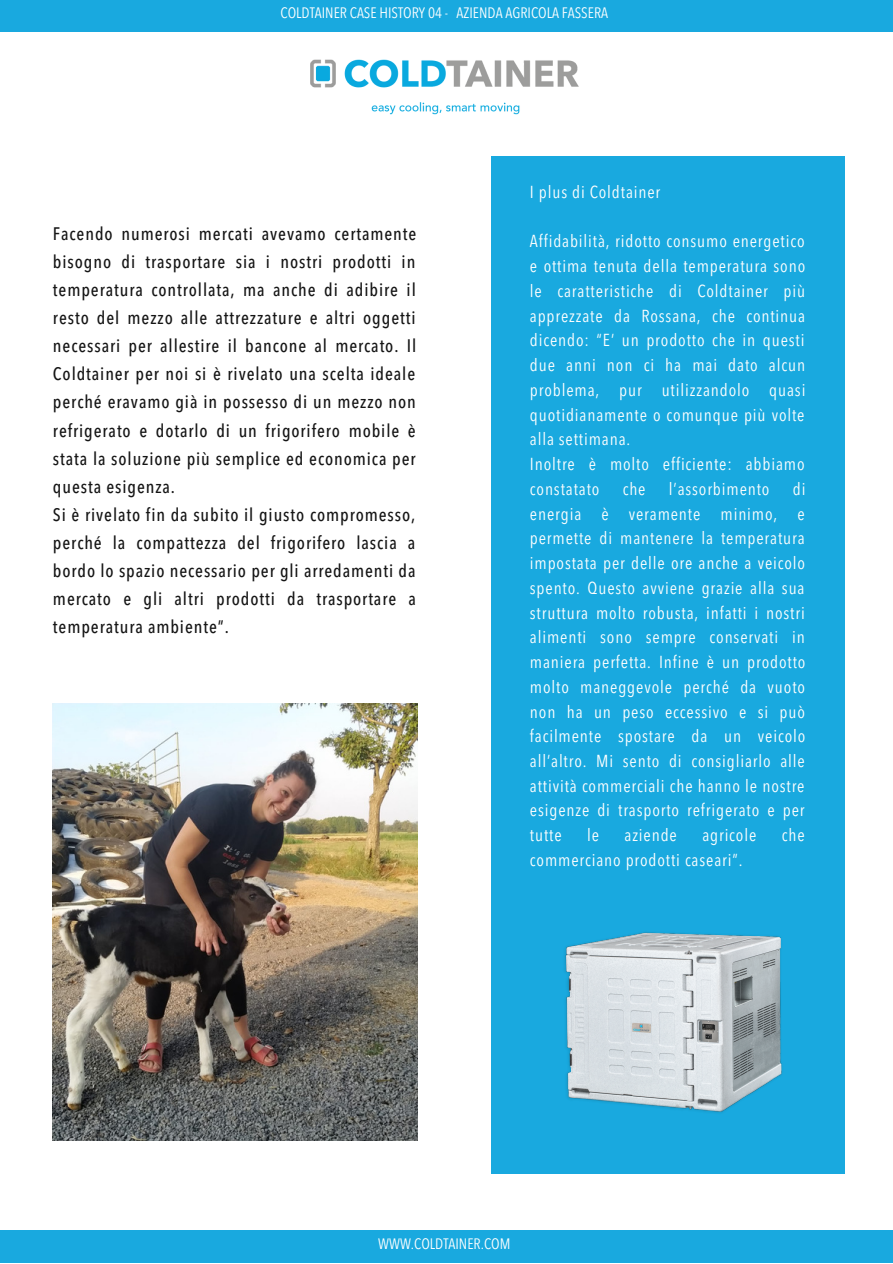
<style>
.page{position:relative;width:893px;height:1264px;background:#fff}
.page>*{position:absolute;margin:0;border:0;box-sizing:border-box;transform-origin:0 0}
.t1{font:500 condensed 18px/28px "Avenir Next LT Pro";letter-spacing:.05em;color:#151515;text-align:justify}
.t2{font:condensed 17.25px/24.8px "Avenir Next LT Pro";letter-spacing:.05em;color:#fff;text-align:justify}
.t3{font:condensed 15px "Avenir Next LT Pro";color:#fff}
</style>
<div class="page">
<div style="left:491px;top:156px;width:354px;height:1017px;background:#19a9df"></div>
<img style="left:564px;top:932px;width:218px;height:181px">
<img style="left:310px;top:59px;width:269px;height:56px">
<div style="left:0;top:0;width:892px;height:32px;background:#19a9df"></div>
<div style="left:0;top:1230px;width:892px;height:32px;background:#19a9df"></div>
<img style="left:53px;top:703px;width:364px;height:437px">
<p class="t3" style="left:280px;top:7px;width:329px">COLDTAINER CASE HISTORY 04 - AZIENDA AGRICOLA FASSERA</p>
<p class="t1" style="left:53px;top:221px;width:365px">Facendo numerosi mercati avevamo certamente bisogno di trasportare sia i nostri prodotti in temperatura controllata, ma anche di adibire il resto del mezzo alle attrezzature e altri oggetti necessari per allestire il bancone al mercato. Il Coldtainer per noi si è rivelato una scelta ideale perché eravamo già in possesso di un mezzo non refrigerato e dotarlo di un frigorifero mobile è stata la soluzione più semplice ed economica per questa esigenza.</p>
<p class="t1" style="left:53px;top:502px;width:364px">Si è rivelato fin da subito il giusto compromesso, perché la compattezza del frigorifero lascia a bordo lo spazio necessario per gli arredamenti da mercato e gli altri prodotti da trasportare a temperatura ambiente”.</p>
<p class="t2" style="left:530px;top:181px;width:132px">I plus di Coldtainer</p>
<p class="t2" style="left:530px;top:231px;width:277px">Affidabilità, ridotto consumo energetico e ottima tenuta della temperatura sono le caratteristiche di Coldtainer più apprezzate da Rossana, che continua dicendo: “E’ un prodotto che in questi due anni non ci ha mai dato alcun problema, pur utilizzandolo quasi quotidianamente o comunque più volte alla settimana.</p>
<p class="t2" style="left:530px;top:453px;width:276px">Inoltre è molto efficiente: abbiamo constatato</p>
<p class="t2" style="left:530px;top:478px;width:277px;text-indent:263px">di energia è veramente minimo, e permette di mantenere la temperatura impostata per delle ore anche a veicolo spento. Questo avviene grazie alla sua struttura molto robusta, infatti i nostri alimenti sono sempre conservati in maniera perfetta. Infine è un prodotto molto maneggevole perché da vuoto non ha un peso eccessivo e si può facilmente spostare da un veicolo all’altro. Mi sento di consigliarlo alle attività commerciali che hanno le nostre esigenze di trasporto refrigerato e per tutte</p>
<p class="t2" style="left:622px;top:478px;width:24px">che</p>
<p class="t2" style="left:668px;top:478px;width:102px">l’assorbimento</p>
<p class="t2" style="left:587px;top:824px;width:13px">le</p>
<p class="t2" style="left:624px;top:824px;width:54px">aziende</p>
<p class="t2" style="left:702px;top:824px;width:55px">agricole</p>
<p class="t2" style="left:781px;top:824px;width:24px">che</p>
<p class="t2" style="left:530px;top:849px;width:214px">commerciano prodotti caseari”.</p>
<p class="t3" style="left:378px;top:1237px;width:134px">WWW.COLDTAINER.COM</p>
</div>
